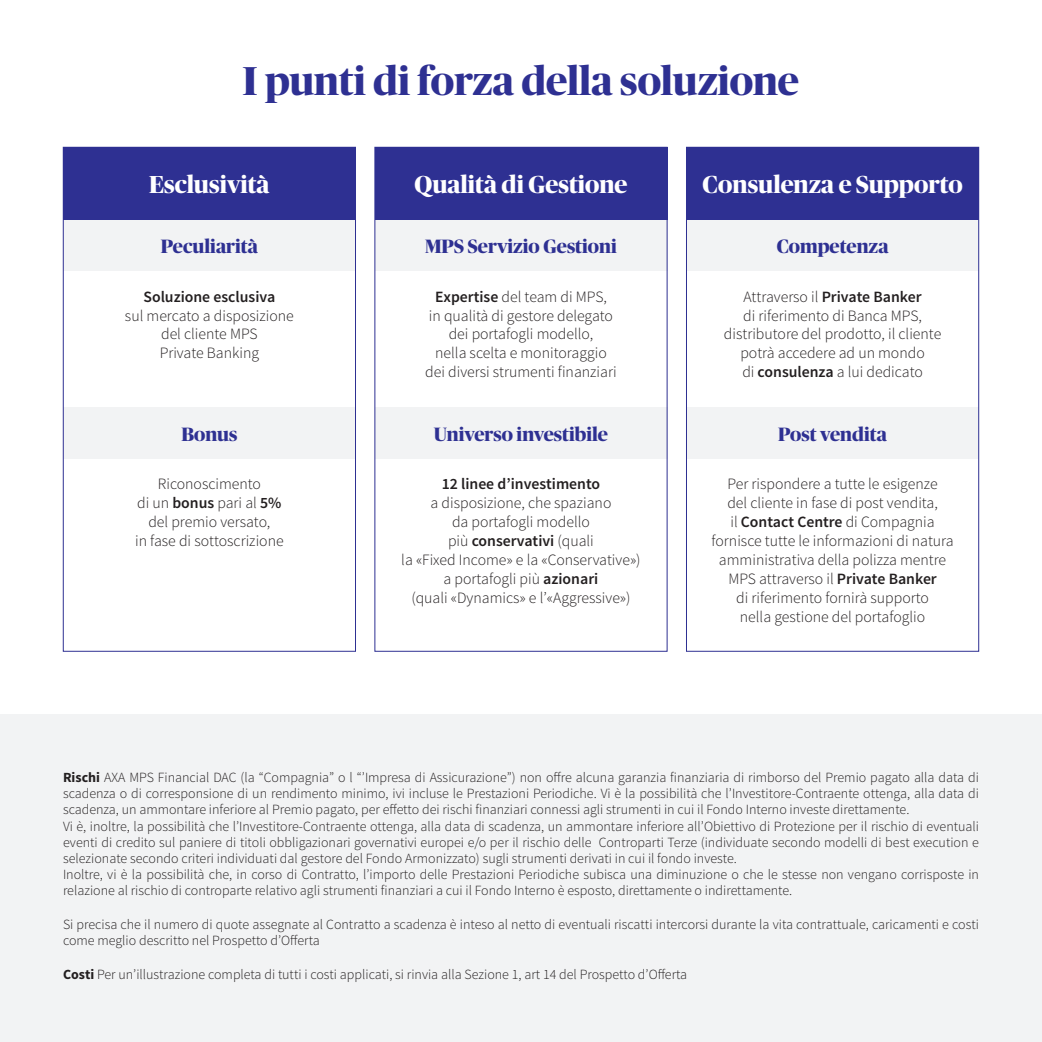
<style>
.page{position:relative;width:1042px;height:1042px;background:#fff}
.page>*{position:absolute;margin:0;border:0;box-sizing:border-box;transform-origin:0 0}
.Key_figures_-_title{font:700 40.25px "Publico Banner";color:#2e3092}
.Key_figures_-_title-2{font:700 24.5px "Publico Banner";color:#fff}
.t1{font:700 19.25px "Publico Banner";color:#2e3092}
.t2{font:300 15.75px/18.9px "Source Sans Pro";color:#231f20;text-align:center}
.t3{font:600 15.75px "Source Sans Pro";color:#231f20}
.t4{font:300 14px/15.8px "Source Sans Pro";color:#231f20;text-align:justify}
.s1{font-weight:600}
.s2{font-weight:300}
.s3{font-weight:700}
</style>
<div class="page">
<div style="left:686px;top:219px;width:293px;height:52px;background:#f2f3f4"></div>
<div style="left:686px;top:407px;width:293px;height:52px;background:#f2f3f4"></div>
<div style="left:686px;top:147px;width:293px;height:72px;background:#2e3092"></div>
<div style="left:63px;top:219px;width:293px;height:52px;background:#f2f3f4"></div>
<div style="left:63px;top:407px;width:293px;height:52px;background:#f2f3f4"></div>
<div style="left:63px;top:147px;width:293px;height:72px;background:#2e3092"></div>
<div style="left:0;top:714px;width:1042px;height:328px;background:#f2f3f4"></div>
<div style="left:375px;top:219px;width:292px;height:52px;background:#f2f3f4"></div>
<div style="left:375px;top:407px;width:292px;height:52px;background:#f2f3f4"></div>
<div style="left:375px;top:147px;width:292px;height:72px;background:#2e3092"></div>
<div style="left:686px;top:147px;width:293px;height:504px;border:1px solid #2e3092"></div>
<div style="left:63px;top:147px;width:293px;height:504px;border:1px solid #2e3092"></div>
<div style="left:375px;top:147px;width:292px;height:504px;border:1px solid #2e3092"></div>
<p class="Key_figures_-_title" style="left:243px;top:53px;width:557px">I punti di forza della soluzione</p>
<p class="Key_figures_-_title-2" style="left:149px;top:167px;width:122px">Esclusività</p>
<p class="Key_figures_-_title-2" style="left:414px;top:167px;width:214px">Qualità di Gestione</p>
<p class="Key_figures_-_title-2" style="left:702px;top:167px;width:262px">Consulenza e Supporto</p>
<p class="t1" style="left:161px;top:233px;width:98px">Peculiarità</p>
<p class="t1" style="left:425px;top:233px;width:193px">MPS Servizio Gestioni</p>
<p class="t1" style="left:776px;top:233px;width:113px">Competenza</p>
<p class="t3" style="left:143px;top:286px;width:133px">Soluzione esclusiva</p>
<p class="t2" style="left:125px;top:306px;width:170px">sul mercato a disposizione</p>
<p class="t2" style="left:161px;top:325px;width:98px">del cliente MPS</p>
<p class="t2" style="left:160px;top:344px;width:101px">Private Banking</p>
<p class="t2" style="left:435px;top:287px;width:173px"><span class="s1">Expertise</span> del team di MPS,</p>
<p class="t2" style="left:429px;top:306px;width:186px">in qualità di gestore delegato</p>
<p class="t2" style="left:449px;top:325px;width:146px">dei portafogli modello,</p>
<p class="t2" style="left:435px;top:344px;width:173px">nella scelta e monitoraggio</p>
<p class="t2" style="left:425px;top:363px;width:193px">dei diversi strumenti finanziari</p>
<p class="t3" style="left:743px;top:286px;width:179px"><span class="s2">Attraverso il</span> Private Banker</p>
<p class="t2" style="left:743px;top:306px;width:180px">di riferimento di Banca MPS,</p>
<p class="t2" style="left:724px;top:325px;width:219px">distributore del prodotto, il cliente</p>
<p class="t2" style="left:740px;top:344px;width:186px">potrà accedere ad un mondo</p>
<p class="t2" style="left:742px;top:363px;width:182px">di <span class="s1">consulenza</span> a lui dedicato</p>
<p class="t1" style="left:181px;top:420px;width:58px">Bonus</p>
<p class="t1" style="left:434px;top:420px;width:176px">Universo investibile</p>
<p class="t1" style="left:778px;top:420px;width:110px">Post vendita</p>
<p class="t2" style="left:158px;top:475px;width:105px">Riconoscimento</p>
<p class="t2" style="left:137px;top:494px;width:146px">di un <span class="s1">bonus</span> pari al <span class="s1">5%</span></p>
<p class="t2" style="left:148px;top:512px;width:123px">del premio versato,</p>
<p class="t2" style="left:135px;top:531px;width:150px">in fase di sottoscrizione</p>
<p class="t3" style="left:442px;top:474px;width:160px">12 linee d’investimento</p>
<p class="t2" style="left:430px;top:494px;width:182px">a disposizione, che spaziano</p>
<p class="t2" style="left:452px;top:512px;width:139px">da portafogli modello</p>
<p class="t3" style="left:448px;top:531px;width:147px"><span class="s2">più</span> conservativi <span class="s2">(quali</span></p>
<p class="t2" style="left:401px;top:550px;width:241px">la «Fixed Income» e la «Conservative»)</p>
<p class="t2" style="left:444px;top:569px;width:156px">a portafogli più <span class="s1">azionari</span></p>
<p class="t2" style="left:411px;top:588px;width:221px">(quali «Dynamics» e l’«Aggressive»)</p>
<p class="t2" style="left:727px;top:475px;width:211px">Per rispondere a tutte le esigenze</p>
<p class="t2" style="left:711px;top:494px;width:243px">del cliente in fase di post vendita,<br>il <span class="s1">Contact Centre</span> di Compagnia fornisce tutte le informazioni di natura amministrativa della polizza mentre</p>
<p class="t2" style="left:728px;top:569px;width:210px">MPS attraverso il <span class="s1">Private Banker</span></p>
<p class="t2" style="left:736px;top:588px;width:194px">di riferimento fornirà supporto</p>
<p class="t2" style="left:740px;top:607px;width:187px">nella gestione del portafoglio</p>
<p class="t4" style="left:63px;top:770px;width:917px"><span class="s3">Rischi</span> AXA MPS Financial DAC (la “Compagnia” o l “’Impresa di Assicurazione”) non offre alcuna garanzia finanziaria di rimborso del Premio pagato alla data di scadenza o di corresponsione di un rendimento minimo, ivi incluse le Prestazioni Periodiche. Vi è la possibilità che l’Investitore-Contraente ottenga, alla data di scadenza, un ammontare inferiore al Premio pagato, per effetto dei rischi finanziari connessi agli strumenti in cui il Fondo Interno investe direttamente.</p>
<p class="t4" style="left:63px;top:818px;width:917px">Vi è, inoltre, la possibilità che l’Investitore-Contraente ottenga, alla data di scadenza, un ammontare inferiore all’Obiettivo di Protezione per il rischio di eventuali eventi di credito sul paniere di titoli obbligazionari governativi europei e/o per il rischio delle Controparti Terze (individuate secondo modelli di best execution e selezionate secondo criteri individuati dal gestore del Fondo Armonizzato) sugli strumenti derivati in cui il fondo investe.</p>
<p class="t4" style="left:63px;top:867px;width:917px">Inoltre, vi è la possibilità che, in corso di Contratto, l’importo delle Prestazioni Periodiche subisca una diminuzione o che le stesse non vengano corrisposte in relazione al rischio di controparte relativo agli strumenti finanziari a cui il Fondo Interno è esposto, direttamente o indirettamente.</p>
<p class="t4" style="left:63px;top:917px;width:917px">Si precisa che il numero di quote assegnate al Contratto a scadenza è inteso al netto di eventuali riscatti intercorsi durante la vita contrattuale, caricamenti e costi come meglio descritto nel Prospetto d’Offerta</p>
<p class="t4" style="left:63px;top:966px;width:626px"><span class="s3">Costi</span> Per un’illustrazione completa di tutti i costi applicati, si rinvia alla Sezione 1, art 14 del Prospetto d’Offerta</p>
</div>
